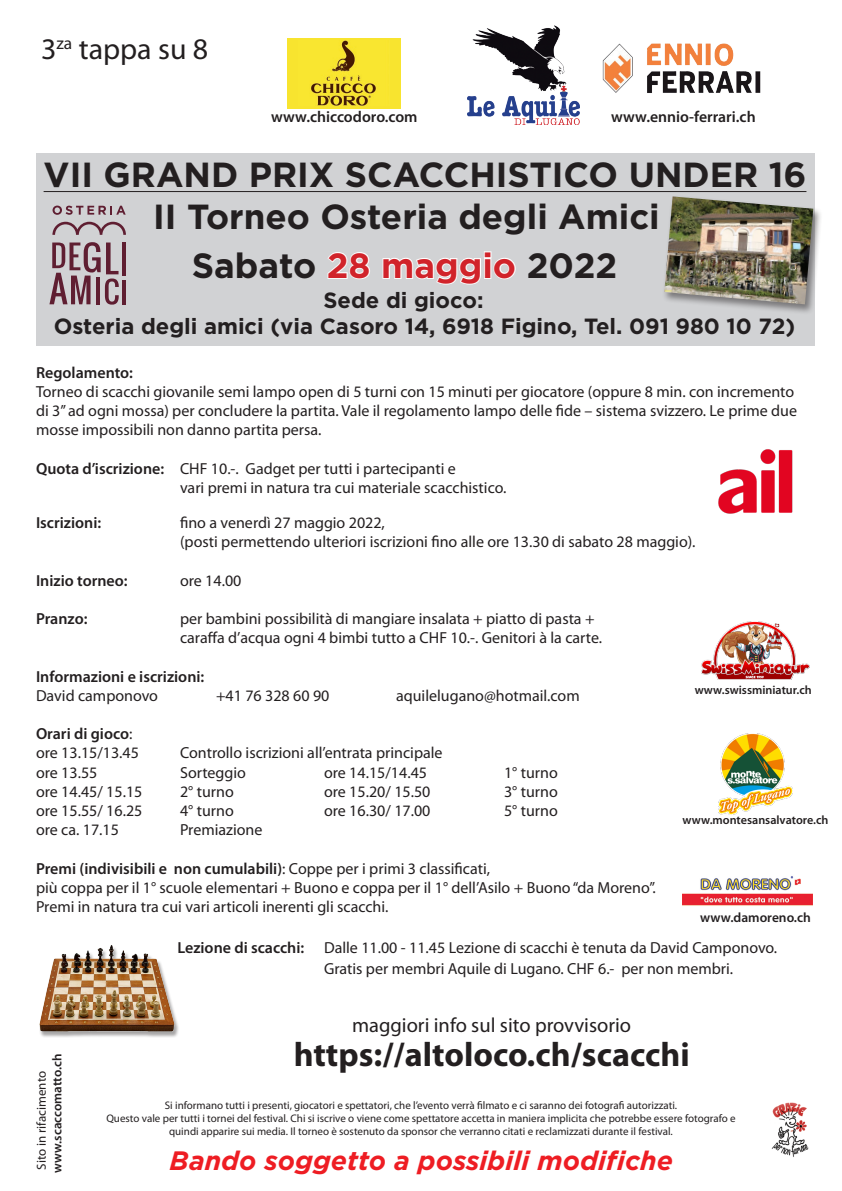
<style>
.page{position:relative;width:842px;height:1191px;background:#fff}
.page>*{position:absolute;margin:0;border:0;box-sizing:border-box;transform-origin:0 0}
.t1{font:700 35px "Gotham";color:#231f20}
.t2{font:700 34.8px "Gotham";color:#231f20}
.t3{font:700 34px "Myriad Pro";color:#231f20}
.t4{font:30px "Myriad Pro";color:#231f20}
.t5{font:italic 700 26.6px "Gotham";color:#ee1d23}
.t6{font:700 22px "Gotham";color:#231f20}
.t7{font:20.5px "Myriad Pro";color:#231f20}
.t8{font:16px/19.2px "Myriad Pro";color:#231f20}
.t9{font:600 16px "Myriad Pro";color:#231f20}
.t10{font:600 15.7px "Myriad Pro";color:#231f20}
.t11{font:600 13.5px "Myriad Pro";color:#231f20}
.t12{font:600 13px "Myriad Pro";color:#231f20}
.t13{font:13px "Myriad Pro";color:#231f20}
.t14{font:600 12.1px "Myriad Pro";color:#231f20}
.t15{font:11px "Myriad Pro";color:#231f20}
.s1{color:#fff}
.s2{font-weight:600}
.s3{font-weight:400}
</style>
<div class="page">
<div style="left:36px;top:153px;width:778px;height:193px;background:#d1d2d4"></div>
<hr style="left:44px;top:191px;width:762px;height:1px;background:#231f20">
<img style="left:718px;top:449px;width:75px;height:65px">
<hr style="left:123px;top:280px;width:3px;height:24px;background:#74253c">
<svg style="left:49px;top:242px;width:70px;height:63px"></svg>
<hr style="left:123px;top:242px;width:3px;height:34px;background:#74253c">
<svg style="left:52px;top:222px;width:74px;height:13px"></svg>
<svg style="left:53px;top:206px;width:73px;height:9px"></svg>
<div style="left:661px;top:195px;width:161px;height:120px;background:#231f20;opacity:.5"></div>
<img style="left:664px;top:196px;width:149px;height:108px">
<img style="left:701px;top:621px;width:109px;height:58px">
<img style="left:718px;top:733px;width:74px;height:81px">
<img style="left:683px;top:876px;width:129px;height:30px">
<img style="left:602px;top:43px;width:159px;height:50px">
<div style="left:288px;top:38px;width:113px;height:70px;background:#f8e42f"></div>
<img style="left:311px;top:40px;width:65px;height:66px">
<img style="left:771px;top:1102px;width:38px;height:55px">
<img style="left:467px;top:25px;width:112px;height:99px">
<div style="left:39px;top:945px;width:140px;height:93px;background:#231f20;opacity:.4"></div>
<img style="left:39px;top:945px;width:138px;height:90px">
<p class="t4" style="left:41px;top:30px;width:169px">3<sup>za</sup> tappa su 8</p>
<p class="t10" style="left:271px;top:107px;width:148px">www.chiccodoro.com</p>
<p class="t10" style="left:611px;top:107px;width:146px">www.ennio-ferrari.ch</p>
<p class="t2" style="left:44px;top:154px;width:764px">VII GRAND PRIX SCACCHISTICO UNDER 16</p>
<p class="t2" style="left:153px;top:196px;width:508px">II Torneo Osteria degli Amici</p>
<p class="t1" style="left:192px;top:245px;width:427px">Sabato <span class="s1">28 maggio</span> 2022</p>
<p class="t6" style="left:323px;top:287px;width:162px">Sede di gioco:</p>
<p class="t6" style="left:54px;top:314px;width:743px">Osteria degli amici (via Casoro 14, 6918 Figino, Tel. 091 980 10 72)</p>
<p class="t9" style="left:36px;top:362px;width:99px">Regolamento:</p>
<p class="t8" style="left:36px;top:381px;width:763px">Torneo di scacchi giovanile semi lampo open di 5 turni con 15 minuti per giocatore (oppure 8 min. con incremento di 3’’ ad ogni mossa) per concludere la partita. Vale il regolamento lampo delle fide – sistema svizzero. Le prime due mosse impossibili non danno partita persa.</p>
<p class="t8" style="left:36px;top:458px;width:421px"><span class="s2">Quota d’iscrizione:</span> CHF 10.-. Gadget per tutti i partecipanti e</p>
<p class="t8" style="left:180px;top:477px;width:328px">vari premi in natura tra cui materiale scacchistico.</p>
<p class="t9" style="left:36px;top:512px;width:67px">Iscrizioni:</p>
<p class="t8" style="left:180px;top:512px;width:206px">fino a venerdì 27 maggio 2022,</p>
<p class="t8" style="left:180px;top:532px;width:517px">(posti permettendo ulteriori iscrizioni fino alle ore 13.30 di sabato 28 maggio).</p>
<p class="t9" style="left:36px;top:570px;width:93px">Inizio torneo:</p>
<p class="t8" style="left:180px;top:570px;width:63px">ore 14.00</p>
<p class="t9" style="left:36px;top:608px;width:53px">Pranzo:</p>
<p class="t8" style="left:180px;top:608px;width:416px">per bambini possibilità di mangiare insalata + piatto di pasta +</p>
<p class="t8" style="left:180px;top:628px;width:424px">caraffa d’acqua ogni 4 bimbi tutto a CHF 10.-. Genitori à la carte.</p>
<p class="t9" style="left:36px;top:666px;width:170px">Informazioni e iscrizioni:</p>
<p class="t8" style="left:36px;top:685px;width:124px">David camponovo</p>
<p class="t8" style="left:216px;top:685px;width:115px">+41 76 328 60 90</p>
<p class="t8" style="left:396px;top:685px;width:185px">aquilelugano@hotmail.com</p>
<p class="t9" style="left:36px;top:723px;width:98px">Orari di gioco<span class="s3">:</span></p>
<p class="t8" style="left:36px;top:743px;width:105px">ore 13.15/13.45</p>
<p class="t8" style="left:180px;top:743px;width:264px">Controllo iscrizioni all’entrata principale</p>
<p class="t8" style="left:36px;top:762px;width:63px">ore 13.55</p>
<p class="t8" style="left:180px;top:762px;width:67px">Sorteggio</p>
<p class="t8" style="left:324px;top:762px;width:105px">ore 14.15/14.45</p>
<p class="t8" style="left:504px;top:762px;width:55px">1° turno</p>
<p class="t8" style="left:36px;top:781px;width:108px">ore 14.45/ 15.15</p>
<p class="t8" style="left:180px;top:781px;width:55px">2° turno</p>
<p class="t8" style="left:324px;top:781px;width:108px">ore 15.20/ 15.50</p>
<p class="t8" style="left:504px;top:781px;width:55px">3° turno</p>
<p class="t8" style="left:36px;top:800px;width:108px">ore 15.55/ 16.25</p>
<p class="t8" style="left:180px;top:800px;width:55px">4° turno</p>
<p class="t8" style="left:324px;top:800px;width:108px">ore 16.30/ 17.00</p>
<p class="t8" style="left:504px;top:800px;width:55px">5° turno</p>
<p class="t8" style="left:36px;top:820px;width:84px">ore ca. 17.15</p>
<p class="t8" style="left:180px;top:820px;width:84px">Premiazione</p>
<p class="t9" style="left:36px;top:858px;width:456px">Premi (indivisibili e non cumulabili)<span class="s3">: Coppe per i primi 3 classificati,</span></p>
<p class="t8" style="left:36px;top:877px;width:621px">più coppa per il 1° scuole elementari + Buono e coppa per il 1° dell’Asilo + Buono “da Moreno”.</p>
<p class="t8" style="left:36px;top:896px;width:354px">Premi in natura tra cui vari articoli inerenti gli scacchi.</p>
<p class="t8" style="left:177px;top:937px;width:601px"><span class="s2">Lezione di scacchi:</span> Dalle 11.00 - 11.45 Lezione di scacchi è tenuta da David Camponovo.</p>
<p class="t8" style="left:324px;top:959px;width:411px">Gratis per membri Aquile di Lugano. CHF 6.- per non membri.</p>
<p class="t7" style="left:352px;top:1012px;width:281px">maggiori info sul sito provvisorio</p>
<p class="t3" style="left:294px;top:1032px;width:397px">https://altoloco.ch/scacchi</p>
<p class="t14" style="left:695px;top:682px;width:119px">www.swissminiatur.ch</p>
<p class="t14" style="left:682px;top:812px;width:147px">www.montesansalvatore.ch</p>
<p class="t11" style="left:700px;top:908px;width:112px">www.damoreno.ch</p>
<p class="t12" style="left:49px;top:1172px;width:120px;rotate:-90deg">www.scaccomatto.ch</p>
<p class="t13" style="left:33px;top:1169px;width:100px;rotate:-90deg">Sito in rifacimento</p>
<p class="t15" style="left:165px;top:1098px;width:514px">Si informano tutti i presenti, giocatori e spettatori, che l’evento verrà filmato e ci saranno dei fotografi autorizzati.</p>
<p class="t15" style="left:106px;top:1111px;width:631px">Questo vale per tutti i tornei del festival. Chi si iscrive o viene come spettatore accetta in maniera implicita che potrebbe essere fotografo e</p>
<p class="t15" style="left:169px;top:1124px;width:505px">quindi apparire sui media. Il torneo è sostenuto da sponsor che verranno citati e reclamizzati durante il festival.</p>
<p class="t5" style="left:169px;top:1142px;width:505px">Bando soggetto a possibili modifiche</p>
</div>
